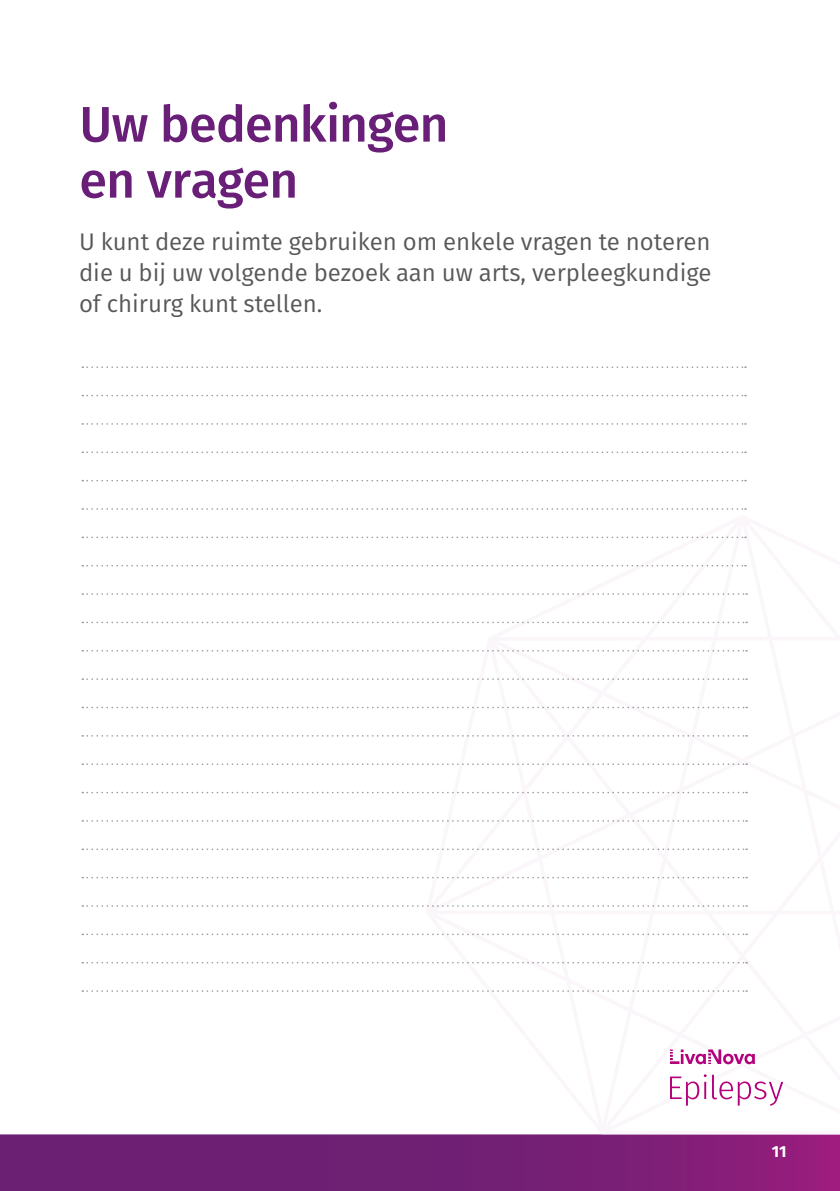
<style>
.page{position:relative;width:840px;height:1191px;background:#fff}
.page>*{position:absolute;margin:0;border:0;box-sizing:border-box;transform-origin:0 0}
.t1{font:500 50px/56px "Fira Sans";letter-spacing:-.015em;color:#691f78}
.t2{font:24px/31.2px "Fira Sans";color:#58585a;text-align:justify}
.t3{font:700 16px "Fira Sans";color:#fff}
</style>
<div class="page">
<svg style="left:0;top:1134px;width:839px;height:57px;background:#772176"></svg>
<svg style="left:426px;top:536px;width:358px;height:570px"></svg>
<svg style="left:82px;top:423px;width:663px;height:2px"></svg>
<svg style="left:82px;top:451px;width:663px;height:2px"></svg>
<svg style="left:82px;top:480px;width:663px;height:1px"></svg>
<svg style="left:82px;top:508px;width:663px;height:2px"></svg>
<svg style="left:82px;top:536px;width:663px;height:2px"></svg>
<svg style="left:82px;top:565px;width:663px;height:1px"></svg>
<svg style="left:82px;top:593px;width:664px;height:2px"></svg>
<svg style="left:82px;top:621px;width:664px;height:2px"></svg>
<svg style="left:82px;top:650px;width:664px;height:1px"></svg>
<svg style="left:82px;top:678px;width:664px;height:2px"></svg>
<svg style="left:82px;top:706px;width:664px;height:2px"></svg>
<svg style="left:82px;top:735px;width:664px;height:1px"></svg>
<svg style="left:82px;top:763px;width:664px;height:2px"></svg>
<svg style="left:82px;top:791px;width:664px;height:2px"></svg>
<svg style="left:82px;top:820px;width:664px;height:1px"></svg>
<svg style="left:82px;top:848px;width:664px;height:2px"></svg>
<svg style="left:82px;top:877px;width:664px;height:1px"></svg>
<svg style="left:82px;top:905px;width:664px;height:1px"></svg>
<svg style="left:82px;top:933px;width:664px;height:2px"></svg>
<svg style="left:82px;top:962px;width:664px;height:1px"></svg>
<svg style="left:82px;top:990px;width:664px;height:2px"></svg>
<svg style="left:82px;top:395px;width:663px;height:1px"></svg>
<svg style="left:82px;top:366px;width:663px;height:2px"></svg>
<svg style="left:669px;top:1049px;width:85px;height:15px"></svg>
<svg style="left:669px;top:1074px;width:113px;height:31px"></svg>
<h1 class="t1" style="left:79px;top:94px;width:370px">Uw bedenkingen en vragen</h1>
<p class="t2" style="left:79px;top:225px;width:633px">U kunt deze ruimte gebruiken om enkele vragen te noteren die u bij uw volgende bezoek aan uw arts, verpleegkundige of chirurg kunt stellen.</p>
<p class="t3" style="left:771px;top:1137px;width:16px">11</p>
</div>
